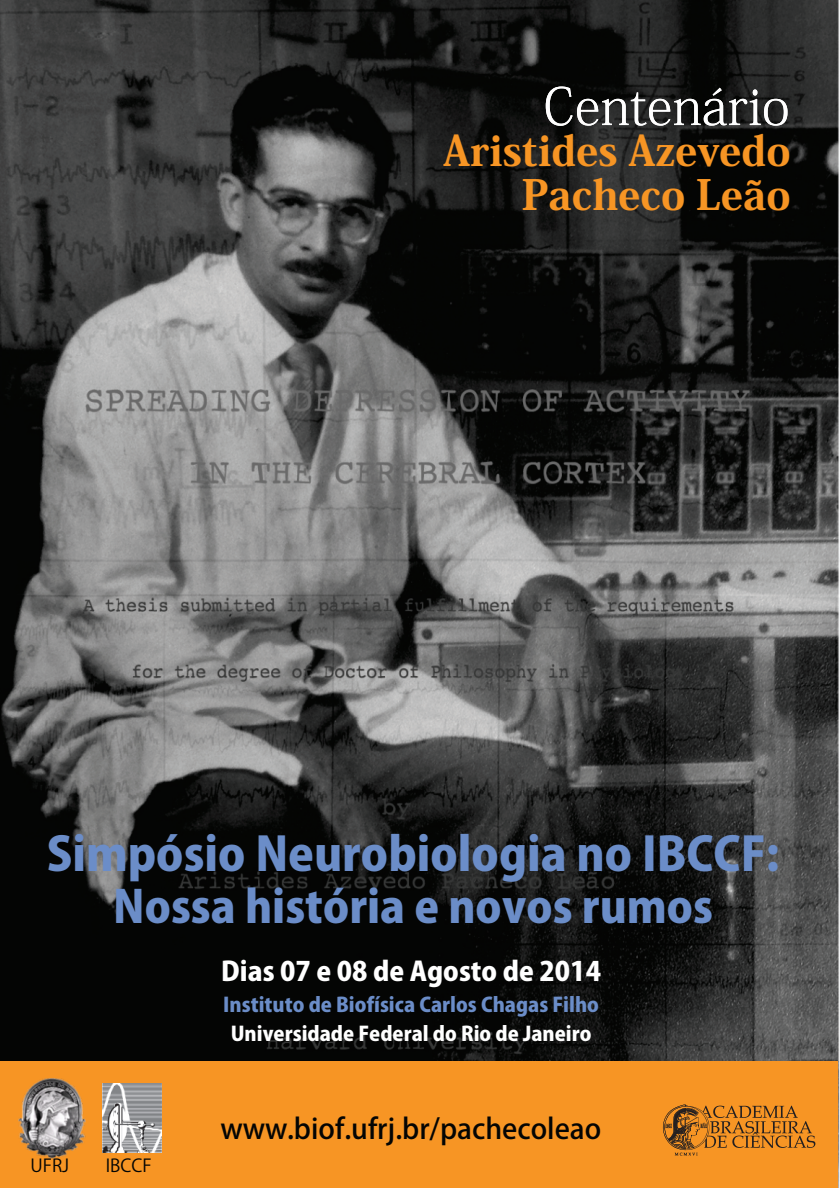
<style>
.page{position:relative;width:840px;height:1191px;background:#fff}
.page>*{position:absolute;margin:0;border:0;box-sizing:border-box;transform-origin:0 0}
.t1{font:300 51.2px "Koz Min Pro";color:#fff}
.t2{font:800 46px "Koz Go Pro";color:#6b8dc8}
.t3{font:800 44.2px "Koz Go Pro";color:#6b8dc8}
.t4{font:800 41.2px/43.8px "Koz Min Pro";color:#f79524;text-align:right}
.t5{font:500 28px "Koz Go Pro";color:#040504}
.t6{font:800 26.4px "Koz Go Pro";color:#fff}
.t7{font:800 19.8px "Koz Go Pro";color:#6b8dc8}
.t8{font:800 19.8px "Koz Go Pro";color:#fff}
.t9{font:17.6px "Koz Go Pro";color:#040504}
</style>
<div class="page">
<img style="left:0;top:0;width:839px;height:1187px">
<div style="left:0;top:1061px;width:837px;height:126px;background:#f79524"></div>
<svg style="left:663px;top:1104px;width:152px;height:51px"></svg>
<img style="left:18px;top:1078px;width:67px;height:80px">
<img style="left:103px;top:1084px;width:58px;height:68px">
<h1 class="t1" style="left:543px;top:80px;width:248px">Centenário</h1>
<h3 class="t4" style="left:443px;top:128px;width:349px">Aristides Azevedo<br>Pacheco Leão</h3>
<h2 class="t2" style="left:47px;top:830px;width:733px">Simpósio Neurobiologia no IBCCF:</h2>
<h3 class="t3" style="left:113px;top:883px;width:601px">Nossa história e novos rumos</h3>
<h3 class="t6" style="left:221px;top:957px;width:381px">Dias 07 e 08 de Agosto de 2014</h3>
<p class="t8" style="left:231px;top:1023px;width:362px">Universidade Federal do Rio de Janeiro</p>
<p class="t7" style="left:223px;top:994px;width:377px">Instituto de Biofísica Carlos Chagas Filho</p>
<p class="t9" style="left:31px;top:1157px;width:40px">UFRJ</p>
<p class="t9" style="left:106px;top:1156px;width:47px">IBCCF</p>
<h3 class="t5" style="left:220px;top:1114px;width:382px">www.biof.ufrj.br/pachecoleao</h3>
</div>
